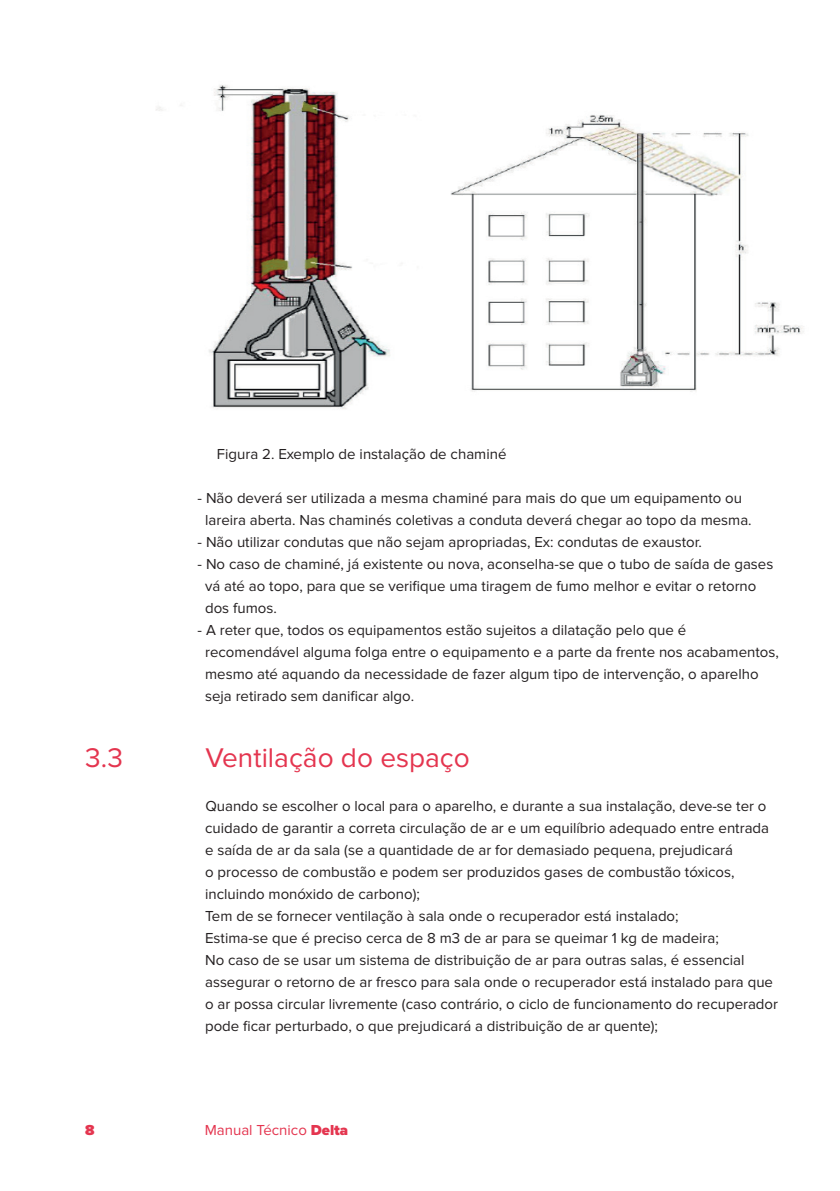
<style>
.page{position:relative;width:840px;height:1191px;background:#fff}
.page>*{position:absolute;margin:0;border:0;box-sizing:border-box;transform-origin:0 0}
.t1{font:28px "Proxima Nova";color:#e4354f}
.t2{font:15px/22px "Proxima Nova";color:#231f20}
.t3{font:15px "Proxima Nova";color:#e4354f}
.t4{font:900 15px "Proxima Nova";color:#e4354f}
.s1{font-weight:900}
</style>
<div class="page">
<img style="left:156px;top:85px;width:648px;height:324px">
<p class="t2" style="left:217px;top:443px;width:291px">Figura 2. Exemplo de instalação de chaminé</p>
<p class="t2" style="left:205px;top:487px;width:548px;text-indent:-7px">- Não deverá ser utilizada a mesma chaminé para mais do que um equipamento ou lareira aberta. Nas chaminés coletivas a conduta deverá chegar ao topo da mesma.</p>
<p class="t2" style="left:197px;top:531px;width:505px">- Não utilizar condutas que não sejam apropriadas, Ex: condutas de exaustor.</p>
<p class="t2" style="left:205px;top:553px;width:569px;text-indent:-7px">- No caso de chaminé, já existente ou nova, aconselha-se que o tubo de saída de gases vá até ao topo, para que se verifique uma tiragem de fumo melhor e evitar o retorno dos fumos.</p>
<p class="t2" style="left:205px;top:619px;width:575px;text-indent:-7px">- A reter que, todos os equipamentos estão sujeitos a dilatação pelo que é recomendável alguma folga entre o equipamento e a parte da frente nos acabamentos, mesmo até aquando da necessidade de fazer algum tipo de intervenção, o aparelho seja retirado sem danificar algo.</p>
<h1 class="t1" style="left:85px;top:742px;width:39px">3.3</h1>
<h1 class="t1" style="left:205px;top:742px;width:266px">Ventilação do espaço</h1>
<p class="t2" style="left:205px;top:795px;width:574px">Quando se escolher o local para o aparelho, e durante a sua instalação, deve-se ter o cuidado de garantir a correta circulação de ar e um equilíbrio adequado entre entrada e saída de ar da sala (se a quantidade de ar for demasiado pequena, prejudicará<br>o processo de combustão e podem ser produzidos gases de combustão tóxicos, incluindo monóxido de carbono);<br>Tem de se fornecer ventilação à sala onde o recuperador está instalado;<br>Estima-se que é preciso cerca de 8 m3 de ar para se queimar 1 kg de madeira;<br>No caso de se usar um sistema de distribuição de ar para outras salas, é essencial assegurar o retorno de ar fresco para sala onde o recuperador está instalado para que o ar possa circular livremente (caso contrário, o ciclo de funcionamento do recuperador pode ficar perturbado, o que prejudicará a distribuição de ar quente);</p>
<p class="t4" style="left:85px;top:1121px;width:11px">8</p>
<p class="t3" style="left:205px;top:1121px;width:145px">Manual Técnico <span class="s1">Delta</span></p>
</div>
